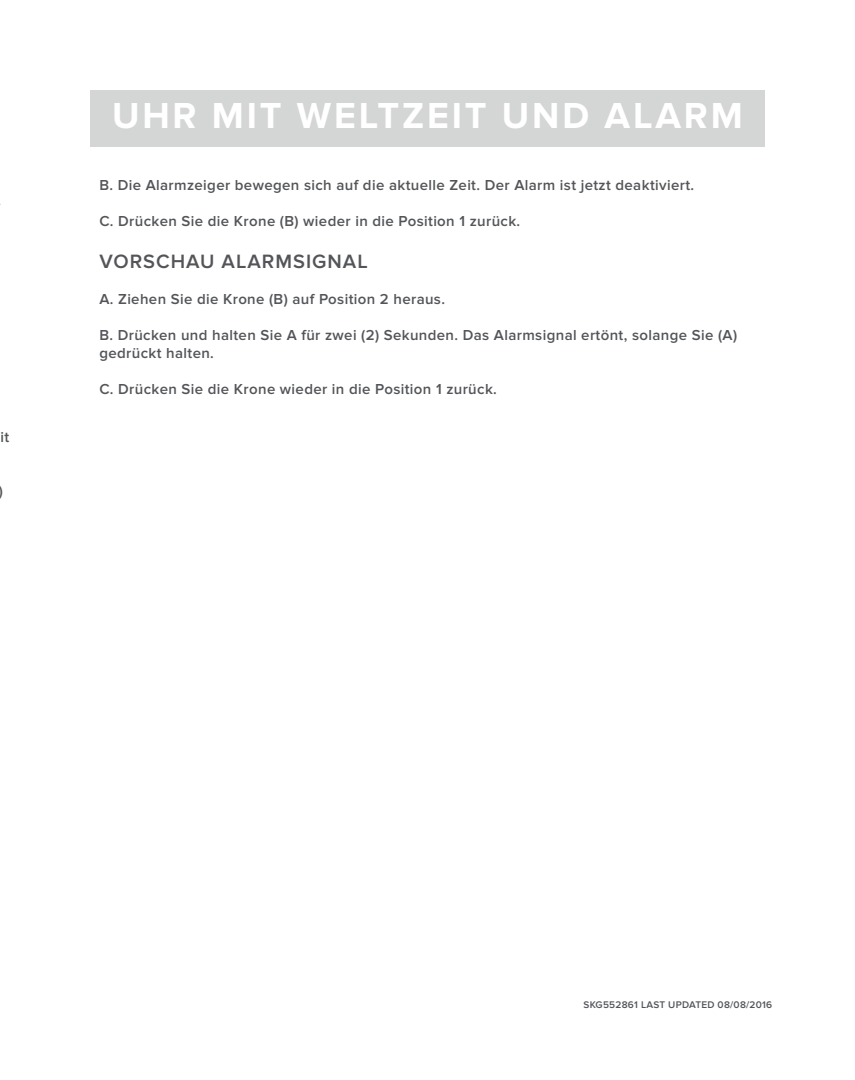
<style>
.page{position:relative;width:855px;height:1080px;background:#fff}
.page>*{position:absolute;margin:0;border:0;box-sizing:border-box;transform-origin:0 0}
.t1{font:700 37.5px "Proxima Nova";letter-spacing:.075em;color:#fff}
.t2{font:600 20px "Proxima Nova";letter-spacing:.05em;color:#545559}
.t3{font:600 15px/18px "Proxima Nova";letter-spacing:.025em;color:#545559}
.t4{font:600 10px "Proxima Nova";letter-spacing:.025em;color:#545559}
</style>
<div class="page">
<hr style="left:0;top:90px;width:1px;height:57px;background:#545559">
<div style="left:90px;top:90px;width:675px;height:57px;background:#d4d5d5"></div>
<p class="t3" style="left:1px;top:429px;width:10px">it</p>
<p class="t3" style="left:-1px;top:483px;width:6px">)</p>
<h1 class="t1" style="left:112px;top:94px;width:632px">UHR MIT WELTZEIT UND ALARM</h1>
<p class="t3" style="left:99px;top:177px;width:596px">B. Die Alarmzeiger bewegen sich auf die aktuelle Zeit. Der Alarm ist jetzt deaktiviert.</p>
<p class="t3" style="left:99px;top:213px;width:422px">C. Drücken Sie die Krone (B) wieder in die Position 1 zurück.</p>
<h2 class="t2" style="left:99px;top:250px;width:270px">VORSCHAU ALARMSIGNAL</h2>
<p class="t3" style="left:99px;top:291px;width:347px">A. Ziehen Sie die Krone (B) auf Position 2 heraus.</p>
<p class="t3" style="left:99px;top:327px;width:639px">B. Drücken und halten Sie A für zwei (2) Sekunden. Das Alarmsignal ertönt, solange Sie (A) gedrückt halten.</p>
<p class="t3" style="left:99px;top:381px;width:399px">C. Drücken Sie die Krone wieder in die Position 1 zurück.</p>
<p class="t4" style="left:583px;top:999px;width:190px">SKG552861 LAST UPDATED 08/08/2016</p>
</div>
